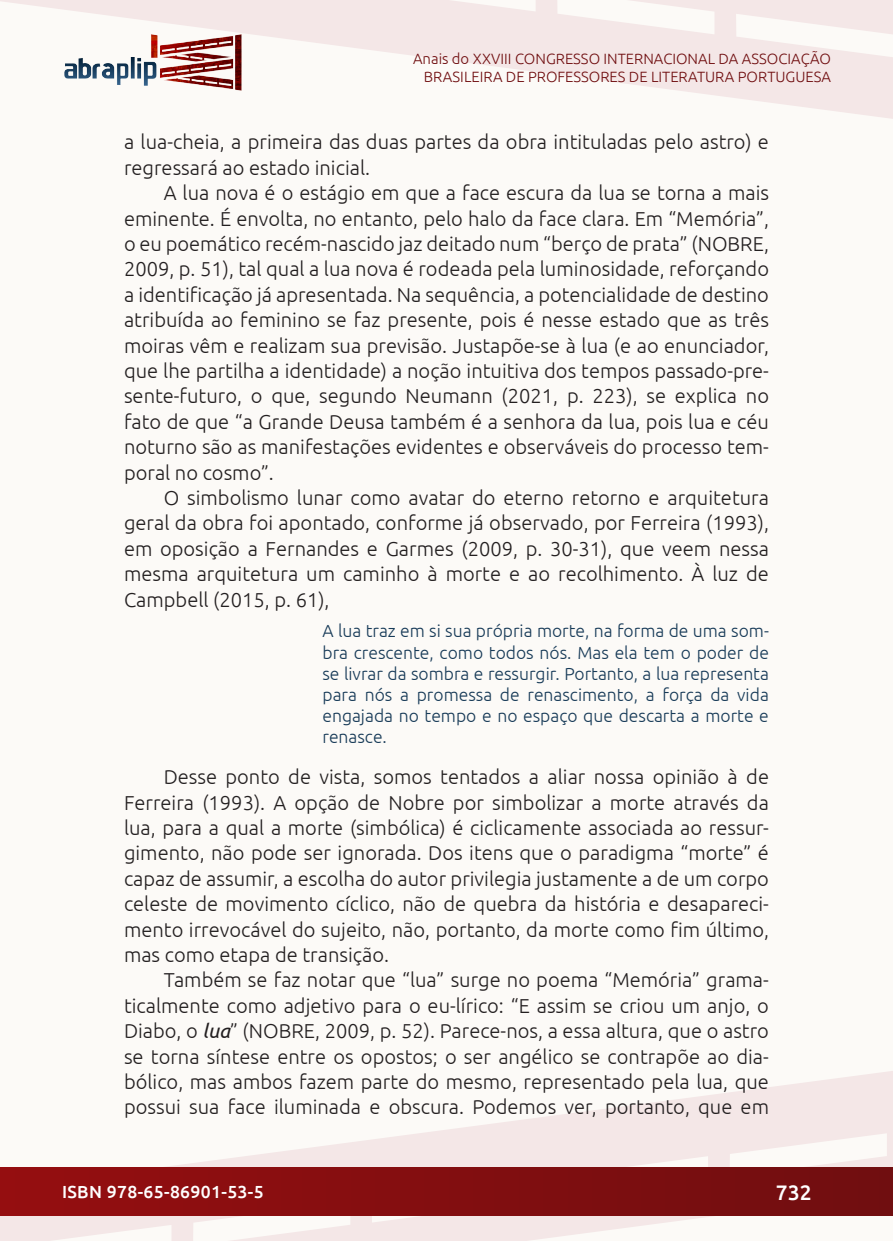
<style>
.page{position:relative;width:893px;height:1241px;background:#fff}
.page>*{position:absolute;margin:0;border:0;box-sizing:border-box;transform-origin:0 0}
.t1{font:500 21px "Ubuntu";color:#fff}
._7_CORPO{font:300 20.12px/25.4px "Ubuntu";color:#231f20;text-align:justify}
._9_CITAÇÃO{font:300 17.5px/21px "Ubuntu";color:#183b58;text-align:justify}
.t2{font:500 17.5px "Ubuntu";letter-spacing:.02em;color:#fff}
.t3{font:300 14.88px/17.8px "Ubuntu";color:#700e10;text-align:right}
.s1{font-weight:400;font-style:italic}
</style>
<div class="page">
<div style="left:0;top:0;width:893px;height:1240px;background:#fcfaf7"></div>
<svg style="left:0;top:1071px;width:893px;height:169px"></svg>
<svg style="left:0;top:0;width:893px;height:119px"></svg>
<div style="left:1px;top:1167px;width:891px;height:47px;background:linear-gradient(to right,#950e10,#700e10)"></div>
<img style="left:62px;top:31px;width:182px;height:62px">
<p class="t3" style="left:413px;top:49px;width:419px">Anais do XXVIII CONGRESSO INTERNACIONAL DA ASSOCIAÇÃO<br>BRASILEIRA DE PROFESSORES DE LITERATURA PORTUGUESA</p>
<p class="_7_CORPO" style="left:124px;top:129px;width:646px">a lua-cheia, a primeira das duas partes da obra intituladas pelo astro) e regressará ao estado inicial.</p>
<p class="_7_CORPO" style="left:124px;top:180px;width:646px;text-indent:40px">A lua nova é o estágio em que a face escura da lua se torna a mais eminente. É envolta, no entanto, pelo halo da face clara. Em “Memória”, o eu poemático recém-nascido jaz deitado num “berço de prata” (NOBRE, 2009, p. 51), tal qual a lua nova é rodeada pela luminosidade, reforçando a identificação já apresentada. Na sequência, a potencialidade de destino atribuída ao feminino se faz presente, pois é nesse estado que as três moiras vêm e realizam sua previsão. Justapõe-se à lua (e ao enunciador, que lhe partilha a identidade) a noção intuitiva dos tempos passado-pre&shy;sente-futuro, o que, segundo Neumann (2021, p. 223), se explica no fato de que “a Grande Deusa também é a senhora da lua, pois lua e céu noturno são as manifestações evidentes e observáveis do processo tem&shy;poral no cosmo”.</p>
<p class="_7_CORPO" style="left:124px;top:484px;width:646px;text-indent:40px">O simbolismo lunar como avatar do eterno retorno e arquitetura geral da obra foi apontado, conforme já observado, por Ferreira (1993), em oposição a Fernandes e Garmes (2009, p. 30-31), que veem nessa mesma arquitetura um caminho à morte e ao recolhimento. À luz de Campbell (2015, p. 61),</p>
<p class="_9_CITAÇÃO" style="left:322px;top:620px;width:448px">A lua traz em si sua própria morte, na forma de uma som&shy;bra crescente, como todos nós. Mas ela tem o poder de se livrar da sombra e ressurgir. Portanto, a lua representa para nós a promessa de renascimento, a força da vida engajada no tempo e no espaço que descarta a morte e renasce.</p>
<p class="_7_CORPO" style="left:124px;top:763px;width:646px;text-indent:40px">Desse ponto de vista, somos tentados a aliar nossa opinião à de Ferreira (1993). A opção de Nobre por simbolizar a morte através da lua, para a qual a morte (simbólica) é ciclicamente associada ao ressur&shy;gimento, não pode ser ignorada. Dos itens que o paradigma “morte” é capaz de assumir, a escolha do autor privilegia justamente a de um corpo celeste de movimento cíclico, não de quebra da história e desapareci&shy;mento irrevocável do sujeito, não, portanto, da morte como fim último, mas como etapa de transição.</p>
<p class="_7_CORPO" style="left:124px;top:966px;width:646px;text-indent:40px">Também se faz notar que “lua” surge no poema “Memória” grama&shy;ticalmente como adjetivo para o eu-lírico: “E assim se criou um anjo, o Diabo, o <span class="s1">lua</span>” (NOBRE, 2009, p. 52). Parece-nos, a essa altura, que o astro se torna síntese entre os opostos; o ser angélico se contrapõe ao dia&shy;bólico, mas ambos fazem parte do mesmo, representado pela lua, que possui sua face iluminada e obscura. Podemos ver, portanto, que em</p>
<p class="t2" style="left:62px;top:1180px;width:203px">ISBN 978-65-86901-53-5</p>
<p class="t1" style="left:776px;top:1178px;width:37px">732</p>
</div>
